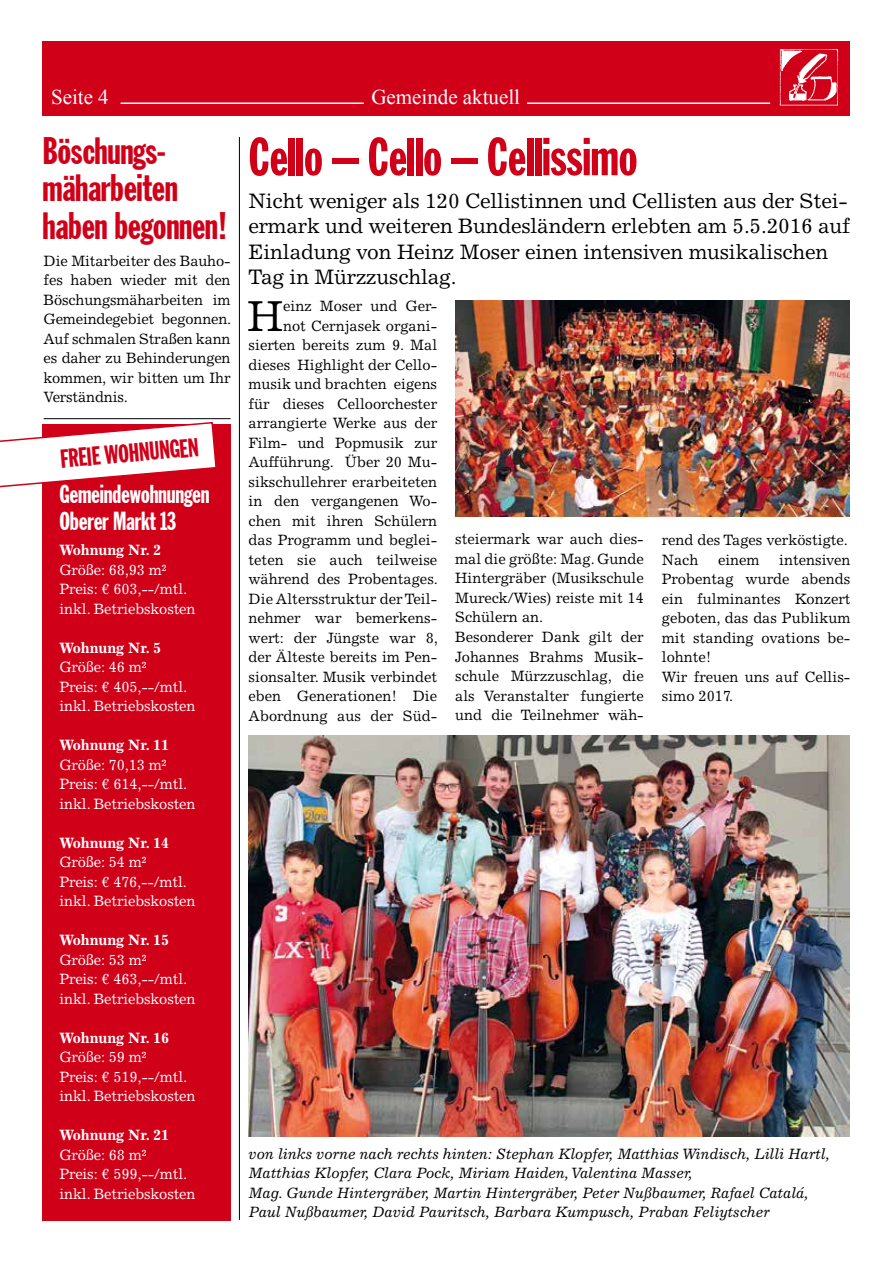
<style>
.page{position:relative;width:893px;height:1263px;background:#fff}
.page>*{position:absolute;margin:0;border:0;box-sizing:border-box;transform-origin:0 0}
.t1{font:extra-condensed 52.5px "Franklin Gothic";letter-spacing:-.01em;color:#d10019}
.t2{font:43.5px "Excelsior LT Std";color:#000}
.t3{font:extra-condensed 37.5px/37.5px "Franklin Gothic";letter-spacing:-.01em;color:#d10019}
.t4{font:extra-condensed 25.5px/27px "Franklin Gothic";letter-spacing:-.01em;color:#fff}
.t5{font:extra-condensed 25.5px "Franklin Gothic";color:#d10019}
.t6{font:21px/25.5px "Excelsior LT Std";letter-spacing:-.01em;color:#000}
.t7{font:21px "Times New Roman";color:#fff}
.t8{font:15px/19.5px "Excelsior LT Std";color:#000}
.t9{font:15px/19.5px "Excelsior LT Std";letter-spacing:-.01em;color:#fff}
.t10{font:italic 15px/19.5px "Excelsior LT Std";letter-spacing:-.01em;color:#000}
.t11{font:700 15px "Excelsior LT Std";letter-spacing:-.01em;color:#fff}
</style>
<div class="page">
<div style="left:42px;top:424px;width:189px;height:797px;background:#d10019"></div>
<div style="left:42px;top:42px;width:808px;height:74px;background:#d10019"></div>
<img style="left:779px;top:49px;width:60px;height:57px">
<hr style="left:527px;top:102px;width:243px;height:2px;background:#fff">
<hr style="left:121px;top:102px;width:243px;height:2px;background:#fff">
<hr style="left:44px;top:418px;width:187px;height:1px;background:#000">
<hr style="left:239px;top:137px;width:1px;height:1083px;background:#000">
<svg style="left:0;top:421px;width:216px;height:67px"></svg>
<img style="left:455px;top:301px;width:395px;height:216px">
<img style="left:249px;top:735px;width:601px;height:402px">
<h3 class="t7" style="left:51px;top:83px;width:59px">Seite 4</h3>
<h3 class="t7" style="left:371px;top:83px;width:150px">Gemeinde aktuell</h3>
<h3 class="t3" style="left:43px;top:133px;width:187px">Böschungs&shy;mäharbeiten haben begonnen!</h3>
<h1 class="t1" style="left:249px;top:129px;width:391px">Cello – Cello – Cellissimo</h1>
<h3 class="t6" style="left:249px;top:188px;width:603px">Nicht weniger als 120 Cellistinnen und Cellisten aus der Stei&shy;ermark und weiteren Bundesländern erlebten am 5.5.2016 auf Einladung von Heinz Moser einen intensiven musikalischen Tag in Mürzzuschlag.</h3>
<p class="t8" style="left:44px;top:251px;width:189px;text-align:justify">Die Mitarbeiter des Bauho&shy;fes haben wieder mit den Böschungsmäharbeiten im Gemeindegebiet begonnen.<br>Auf schmalen Straßen kann es daher zu Behinderungen kommen, wir bitten um Ihr Verständnis.</p>
<p class="t8" style="left:249px;top:296px;width:191px;text-align:right">einz Moser und Ger-<br>not Cernjasek organi&shy;sierten bereits zum 9. Mal dieses Highlight der Cello&shy;musik und brachten eigens für dieses Celloorchester arrangierte Werke aus der<br>Film- und Popmusik zur<br>Aufführung. Über 20 Mu&shy;sikschullehrer erarbeiteten in den vergangenen Wo&shy;chen mit ihren Schülern das Programm und beglei&shy;teten sie auch teilweise während des Probentages.<br>Die Altersstruktur der Teil&shy;nehmer war bemerkens&shy;wert: der Jüngste war 8, der Älteste bereits im Pen&shy;sionsalter. Musik verbindet eben Generationen! Die<br>Abordnung aus der Süd-</p>
<h2 class="t2" style="left:248px;top:291px;width:37px">H</h2>
<h3 class="t5" style="left:59px;top:445px;width:140px;rotate:-5deg">FREIE WOHNUNGEN</h3>
<h3 class="t4" style="left:60px;top:481px;width:152px">Gemeindewohnungen<br>Oberer Markt 13</h3>
<p class="t8" style="left:455px;top:530px;width:190px">steiermark war auch dies&shy;mal die größte: Mag. Gunde<br>Hintergräber (Musikschule<br>Mureck/Wies) reiste mit 14<br>Schülern an.<br>Besonderer Dank gilt der<br>Johannes Brahms Musik&shy;schule Mürzzuschlag, die als Veranstalter fungierte und die Teilnehmer wäh-</p>
<p class="t8" style="left:662px;top:530px;width:188px">rend des Tages verköstigte.<br>Nach</p>
<p class="t11" style="left:60px;top:541px;width:103px">Wohnung Nr. 2</p>
<p class="t9" style="left:60px;top:560px;width:137px">Größe: 68,93 m²<br>Preis: € 603,--/mtl. inkl. Betriebskosten</p>
<p class="t11" style="left:60px;top:639px;width:103px">Wohnung Nr. 5</p>
<p class="t9" style="left:60px;top:657px;width:137px">Größe: 46 m²<br>Preis: € 405,--/mtl. inkl. Betriebskosten</p>
<p class="t11" style="left:60px;top:736px;width:111px">Wohnung Nr. 11</p>
<p class="t9" style="left:60px;top:755px;width:137px">Größe: 70,13 m²<br>Preis: € 614,--/mtl. inkl. Betriebskosten</p>
<p class="t11" style="left:60px;top:834px;width:111px">Wohnung Nr. 14</p>
<p class="t9" style="left:60px;top:852px;width:137px">Größe: 54 m²<br>Preis: € 476,--/mtl. inkl. Betriebskosten</p>
<p class="t11" style="left:60px;top:931px;width:111px">Wohnung Nr. 15</p>
<p class="t9" style="left:60px;top:950px;width:137px">Größe: 53 m²<br>Preis: € 463,--/mtl. inkl. Betriebskosten</p>
<p class="t11" style="left:60px;top:1029px;width:111px">Wohnung Nr. 16</p>
<p class="t9" style="left:60px;top:1047px;width:137px">Größe: 59 m²<br>Preis: € 519,--/mtl. inkl. Betriebskosten</p>
<p class="t11" style="left:60px;top:1126px;width:111px">Wohnung Nr. 21</p>
<p class="t9" style="left:60px;top:1145px;width:137px">Größe: 68 m²<br>Preis: € 599,--/mtl. inkl. Betriebskosten</p>
<p class="t8" style="left:662px;top:550px;width:190px;text-indent:117px">intensiven<br>Probentag wurde abends ein fulminantes Konzert geboten, das das Publikum mit standing ovations be&shy;lohnte!<br>Wir freuen uns auf Cellis&shy;simo 2017.</p>
<p class="t8" style="left:718px;top:550px;width:43px">einem</p>
<p class="t10" style="left:249px;top:1144px;width:583px">von links vorne nach rechts hinten: Stephan Klopfer, Matthias Windisch, Lilli Hartl, Matthias Klopfer, Clara Pock, Miriam Haiden, Valentina Masser,<br>Mag. Gunde Hintergräber, Martin Hintergräber, Peter Nußbaumer, Rafael Catalá, Paul Nußbaumer, David Pauritsch, Barbara Kumpusch, Praban Feliytscher</p>
</div>
